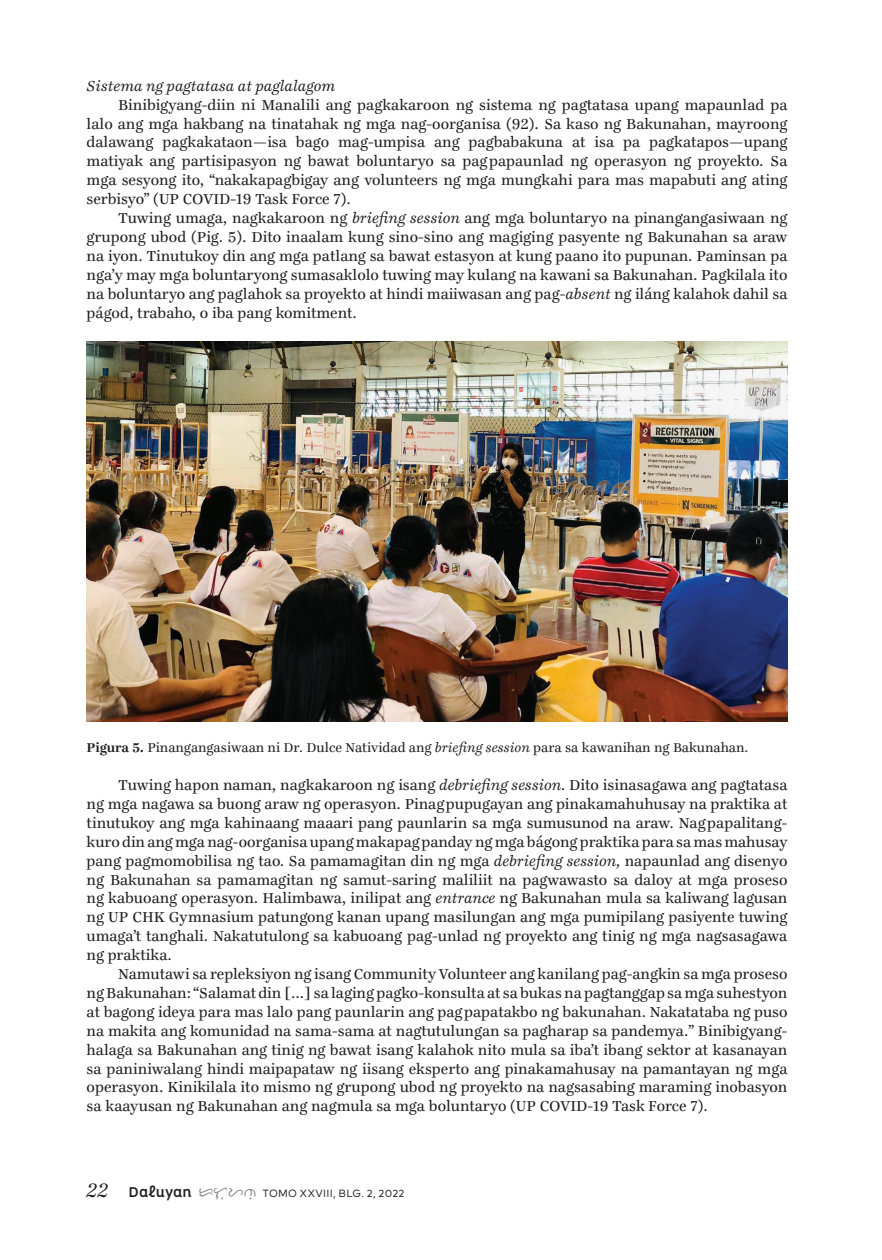
<style>
.page{position:relative;width:882px;height:1260px;background:#fff}
.page>*{position:absolute;margin:0;border:0;box-sizing:border-box;transform-origin:0 0}
.t1{font:15.75px/18.9px "Ingeborg";letter-spacing:-.005em;color:#231f20;text-align:justify}
.t2{font:italic 15.75px "Ingeborg";color:#231f20}
.t3{font:14px "Ingeborg";letter-spacing:-.005em;color:#231f20}
.t4{font:10.5px "Typold";letter-spacing:.02em;color:#231f20}
.s1{font-style:italic}
.s2{font-weight:700}
.s3{font-family:"Ingeborg";font-style:italic;font-size:21px}
.s4{font-family:"Spock Ess Alt 2";font-weight:700;font-size:14px}
.s5{font-family:"Tagalog Doctrina 1593";font-size:14px;color:#808285}
</style>
<div class="page">
<img style="left:87px;top:341px;width:701px;height:380px">
<p class="t2" style="left:87px;top:76px;width:250px">Sistema ng pagtatasa at paglalagom</p>
<p class="t1" style="left:87px;top:95px;width:702px;text-indent:32px">Binibigyang-diin ni Manalili ang pagkakaroon ng sistema ng pagtatasa upang mapaunlad pa lalo ang mga hakbang na tinatahak ng mga nag-oorganisa (92). Sa kaso ng Bakunahan, mayroong dalawang pagkakataon—isa bago mag-umpisa ang pagbabakuna at isa pa pagkatapos—upang matiyak ang partisipasyon ng bawat boluntaryo sa pagpapaunlad ng operasyon ng proyekto. Sa mga sesyong ito, “nakakapagbigay ang volunteers ng mga mungkahi para mas mapabuti ang ating serbisyo” (UP COVID-19 Task Force 7).</p>
<p class="t1" style="left:87px;top:208px;width:702px;text-indent:32px">Tuwing umaga, nagkakaroon ng <span class="s1">briefing session</span> ang mga boluntaryo na pinangangasiwaan ng grupong ubod (Pig. 5). Dito inaalam kung sino-sino ang magiging pasyente ng Bakunahan sa araw na iyon. Tinutukoy din ang mga patlang sa bawat estasyon at kung paano ito pupunan. Paminsan pa nga’y may mga boluntaryong sumasaklolo tuwing may kulang na kawani sa Bakunahan. Pagkilala ito na boluntaryo ang paglahok sa proyekto at hindi maiiwasan ang pag-<span class="s1">absent</span> ng iláng kalahok dahil sa págod, trabaho, o iba pang komitment.</p>
<p class="t3" style="left:87px;top:739px;width:663px"><span class="s2">Pigura 5.</span> Pinangangasiwaan ni Dr. Dulce Natividad ang <span class="s1">briefing session</span> para sa kawanihan ng Bakunahan.</p>
<p class="t1" style="left:87px;top:775px;width:702px;text-indent:32px">Tuwing hapon naman, nagkakaroon ng isang <span class="s1">debriefing session.</span> Dito isinasagawa ang pagtatasa ng mga nagawa sa buong araw ng operasyon. Pinagpupugayan ang pinakamahuhusay na praktika at tinutukoy ang mga kahinaang maaari pang paunlarin sa mga sumusunod na araw. Nagpapalitang&shy;kuro din ang mga nag-oorganisa upang makapagpanday ng mga bágong praktika para sa mas mahusay pang pagmomobilisa ng tao. Sa pamamagitan din ng mga <span class="s1">debriefing session,</span> napaunlad ang disenyo ng Bakunahan sa pamamagitan ng samut-saring maliliit na pagwawasto sa daloy at mga proseso ng kabuoang operasyon. Halimbawa, inilipat ang <span class="s1">entrance</span> ng Bakunahan mula sa kaliwang lagusan ng UP CHK Gymnasium patungong kanan upang masilungan ang mga pumipilang pasiyente tuwing umaga’t tanghali. Nakatutulong sa kabuoang pag-unlad ng proyekto ang tinig ng mga nagsasagawa ng praktika.</p>
<p class="t1" style="left:87px;top:964px;width:702px;text-indent:32px">Namutawi sa repleksiyon ng isang Community Volunteer ang kanilang pag-angkin sa mga proseso ng Bakunahan: “Salamat din [...] sa laging pagko-konsulta at sa bukas na pagtanggap sa mga suhestyon at bagong ideya para mas lalo pang paunlarin ang pagpapatakbo ng bakunahan. Nakatataba ng puso na makita ang komunidad na sama-sama at nagtutulungan sa pagharap sa pandemya.” Binibigyang&shy;halaga sa Bakunahan ang tinig ng bawat isang kalahok nito mula sa iba’t ibang sektor at kasanayan sa paniniwalang hindi maipapataw ng iisang eksperto ang pinakamahusay na pamantayan ng mga operasyon. Kinikilala ito mismo ng grupong ubod ng proyekto na nagsasabing maraming inobasyon sa kaayusan ng Bakunahan ang nagmula sa mga boluntaryo (UP COVID-19 Task Force 7).</p>
<p class="t4" style="left:87px;top:1185px;width:320px"><span class="s3">22</span> <span class="s4">Daluyan</span> <span class="s5">Ddluyn</span> TOMO XXVIII, BLG. 2, 2022</p>
</div>
